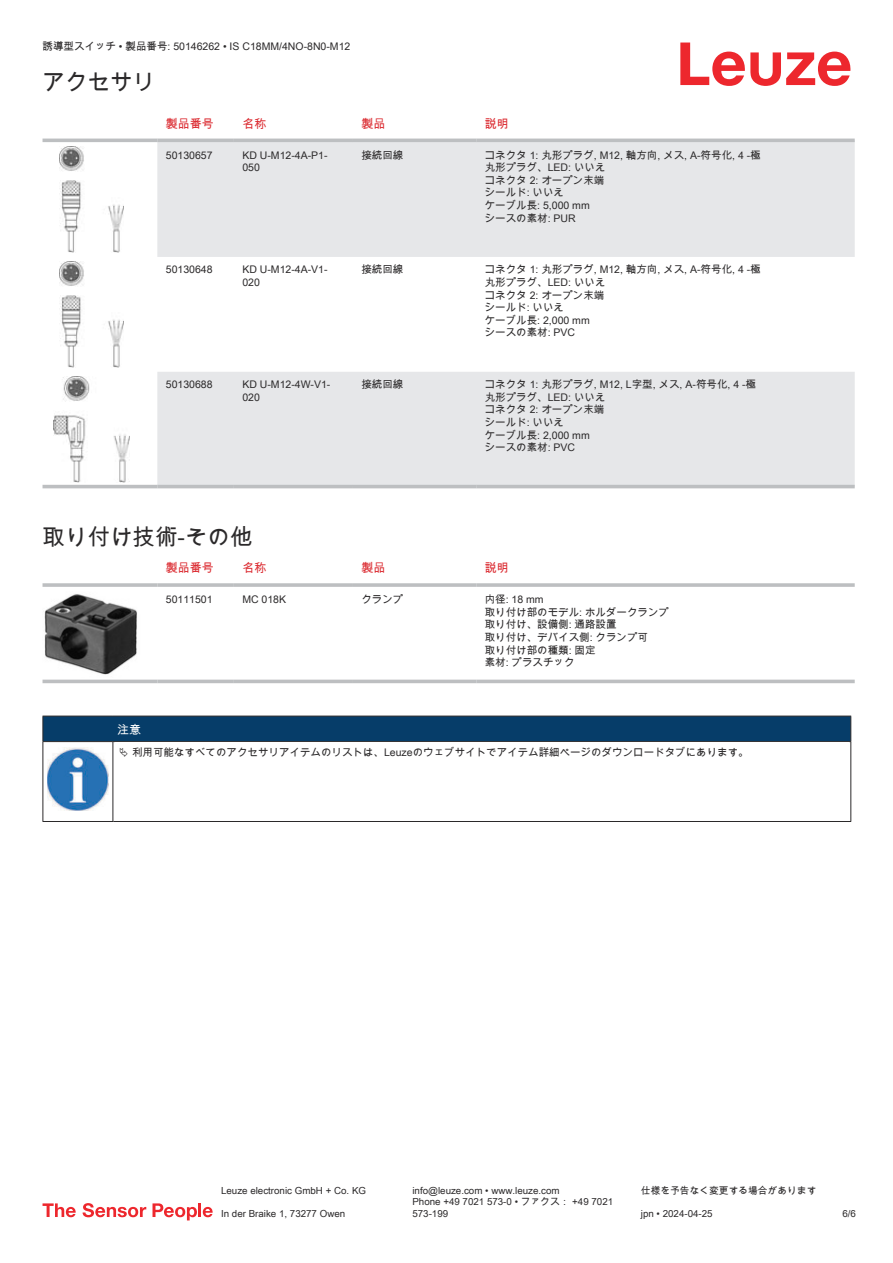
<style>
.page{position:relative;width:893px;height:1263px;background:#fff}
.page>*{position:absolute;margin:0;border:0;box-sizing:border-box;transform-origin:0 0}
.t1{font:22.5px "Arial Unicode MS";color:#2b292a}
.t2{font:12px "Arial Unicode MS";color:#db2a30}
.t3{font:12px "Arial Unicode MS";color:#fff}
.t4{font:10.5px/12.6px "Arial Unicode MS";color:#2b292a}
.t5{font:9.75px/11.7px "Arial Unicode MS";color:#2b292a}
</style>
<div class="page">
<svg style="left:680px;top:43px;width:170px;height:43px"></svg>
<svg style="left:43px;top:138px;width:812px;height:351px"></svg>
<svg style="left:157px;top:142px;width:698px;height:343px;fill:#e6e7e9"></svg>
<hr style="left:43px;top:139px;width:114px;height:3px;background:#bdbfc1">
<hr style="left:157px;top:139px;width:77px;height:3px;background:#bdbfc1">
<hr style="left:234px;top:139px;width:119px;height:3px;background:#bdbfc1">
<hr style="left:353px;top:139px;width:123px;height:3px;background:#bdbfc1">
<hr style="left:476px;top:139px;width:379px;height:3px;background:#bdbfc1">
<hr style="left:43px;top:485px;width:114px;height:3px;background:#bdbfc1">
<hr style="left:157px;top:485px;width:77px;height:3px;background:#bdbfc1">
<hr style="left:234px;top:485px;width:119px;height:3px;background:#bdbfc1">
<hr style="left:353px;top:485px;width:123px;height:3px;background:#bdbfc1">
<hr style="left:476px;top:485px;width:379px;height:3px;background:#bdbfc1">
<img style="left:59px;top:146px;width:65px;height:107px">
<img style="left:59px;top:261px;width:65px;height:106px">
<img style="left:54px;top:376px;width:75px;height:106px">
<svg style="left:43px;top:679px;width:812px;height:5px;fill:#eeefef"></svg>
<svg style="left:43px;top:583px;width:114px;height:4px"></svg>
<hr style="left:157px;top:583px;width:77px;height:4px;background:#c7c8ca">
<hr style="left:234px;top:583px;width:119px;height:4px;background:#bdbfc1">
<svg style="left:353px;top:583px;width:123px;height:4px"></svg>
<hr style="left:476px;top:583px;width:379px;height:4px;background:#c7c8ca">
<hr style="left:43px;top:680px;width:114px;height:3px;background:#bdbfc1">
<hr style="left:157px;top:680px;width:77px;height:3px;background:#bdbfc1">
<hr style="left:234px;top:680px;width:119px;height:3px;background:#bdbfc1">
<hr style="left:353px;top:680px;width:123px;height:3px;background:#bdbfc1">
<hr style="left:476px;top:680px;width:379px;height:3px;background:#bdbfc1">
<img style="left:44px;top:594px;width:93px;height:81px">
<div style="left:43px;top:716px;width:808px;height:26px;background:#063d69"></div>
<hr style="left:113px;top:741px;width:738px;height:1px;background:#2b292a">
<hr style="left:43px;top:742px;width:1px;height:75px;background:#2b292a">
<hr style="left:113px;top:742px;width:1px;height:75px;background:#2b292a">
<hr style="left:850px;top:742px;width:1px;height:75px;background:#2b292a">
<hr style="left:43px;top:821px;width:70px;height:1px;background:#2b292a">
<hr style="left:113px;top:821px;width:738px;height:1px;background:#2b292a">
<img style="left:47px;top:748px;width:61px;height:63px">
<svg style="left:43px;top:1203px;width:33px;height:14px"></svg>
<svg style="left:83px;top:1203px;width:63px;height:14px"></svg>
<svg style="left:153px;top:1203px;width:44px;height:17px"></svg>
<hr style="left:198px;top:1203px;width:3px;height:14px;background:#ed272d">
<svg style="left:203px;top:1207px;width:10px;height:10px"></svg>
<p class="t4" style="left:43px;top:40px;width:309px">誘導型スイッチ • 製品番号: 50146262 • IS C18MM/4NO-8N0-M12</p>
<h1 class="t1" style="left:43px;top:66px;width:114px">アクセサリ</h1>
<p class="t2" style="left:166px;top:115px;width:49px">製品番号</p>
<p class="t2" style="left:242px;top:115px;width:25px">名称</p>
<p class="t2" style="left:361px;top:115px;width:25px">製品</p>
<p class="t2" style="left:485px;top:115px;width:25px">説明</p>
<p class="t4" style="left:166px;top:148px;width:48px">50130657</p>
<p class="t4" style="left:242px;top:148px;width:87px">KD U-M12-4A-P1-<br>050</p>
<p class="t4" style="left:361px;top:148px;width:43px">接続回線</p>
<p class="t4" style="left:485px;top:148px;width:277px">コネクタ 1: 丸形プラグ, M12, 軸方向, メス, A-符号化, 4 -極丸形プラグ、LED: いいえ<br>コネクタ 2: オープン末端<br>シールド: いいえ<br>ケーブル長: 5,000 mm<br>シースの素材: PUR</p>
<p class="t4" style="left:166px;top:263px;width:48px">50130648</p>
<p class="t4" style="left:242px;top:263px;width:87px">KD U-M12-4A-V1-<br>020</p>
<p class="t4" style="left:361px;top:263px;width:43px">接続回線</p>
<p class="t4" style="left:485px;top:263px;width:277px">コネクタ 1: 丸形プラグ, M12, 軸方向, メス, A-符号化, 4 -極丸形プラグ、LED: いいえ<br>コネクタ 2: オープン末端<br>シールド: いいえ<br>ケーブル長: 2,000 mm<br>シースの素材: PVC</p>
<p class="t4" style="left:166px;top:378px;width:48px">50130688</p>
<p class="t4" style="left:242px;top:378px;width:90px">KD U-M12-4W-V1-<br>020</p>
<p class="t4" style="left:361px;top:378px;width:43px">接続回線</p>
<p class="t4" style="left:485px;top:378px;width:273px">コネクタ 1: 丸形プラグ, M12, L字型, メス, A-符号化, 4 -極丸形プラグ、LED: いいえ<br>コネクタ 2: オープン末端<br>シールド: いいえ<br>ケーブル長: 2,000 mm<br>シースの素材: PVC</p>
<h1 class="t1" style="left:43px;top:521px;width:211px">取り付け技術-その他</h1>
<p class="t2" style="left:166px;top:559px;width:49px">製品番号</p>
<p class="t2" style="left:242px;top:559px;width:25px">名称</p>
<p class="t2" style="left:361px;top:559px;width:25px">製品</p>
<p class="t2" style="left:485px;top:559px;width:25px">説明</p>
<p class="t4" style="left:166px;top:593px;width:48px">50111501</p>
<p class="t4" style="left:242px;top:593px;width:45px">MC 018K</p>
<p class="t4" style="left:361px;top:593px;width:43px">クランプ</p>
<p class="t4" style="left:485px;top:593px;width:186px">内径: 18 mm<br>取り付け部のモデル: ホルダークランプ取り付け、設備側: 通路設置<br>取り付け、デバイス側: クランプ可<br>取り付け部の種類: 固定<br>素材: プラスチック</p>
<p class="t3" style="left:117px;top:721px;width:25px">注意</p>
<p class="t4" style="left:132px;top:746px;width:618px">利用可能なすべてのアクセサリアイテムのリストは、Leuzeのウェブサイトでアイテム詳細ページのダウンロードタブにあります。</p>
<p class="t5" style="left:221px;top:1184px;width:146px">Leuze electronic GmbH + Co. KG</p>
<p class="t5" style="left:412px;top:1184px;width:149px">info@leuze.com • www.leuze.com</p>
<p class="t5" style="left:641px;top:1184px;width:177px">仕様を予告なく変更する場合があります</p>
<p class="t5" style="left:221px;top:1207px;width:126px">In der Braike 1, 73277 Owen</p>
<p class="t5" style="left:412px;top:1196px;width:202px">Phone +49 7021 573-0 • ファクス： +49 7021<br>573-199</p>
<p class="t5" style="left:641px;top:1207px;width:73px">jpn • 2024-04-25</p>
<p class="t5" style="left:842px;top:1207px;width:15px">6/6</p>
</div>
